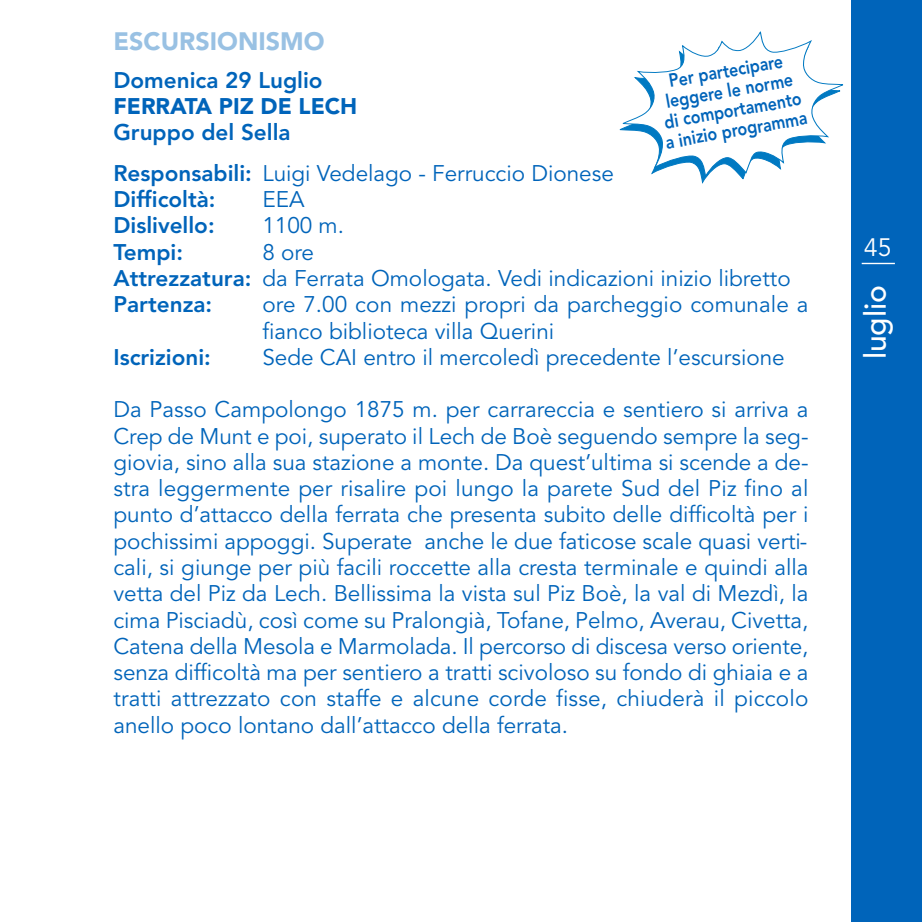
<style>
.page{position:relative;width:922px;height:922px;background:#fff}
.page>*{position:absolute;margin:0;border:0;box-sizing:border-box;transform-origin:0 0}
.t1{font:500 30px "Avenir";color:#fff}
.t2{font:900 25px "Avenir";color:#99c1e3}
.t3{font:25px "Avenir";color:#fff}
.t4{font:22.5px/26.2px "Avenir";color:#0064ba}
.t5{font:800 22.5px "Avenir";color:#0064ba}
.t6{font:900 22.5px "Avenir";color:#0064ba}
.t7{font:800 18.75px/20px "Avenir";color:#0064ba;text-align:center;scale:.85 1}
.s1{font-weight:800}
</style>
<div class="page">
<div style="left:850px;top:0;width:71px;height:921px;background:#0064ba"></div>
<hr style="left:861px;top:263px;width:33px;height:1px;background:#fff">
<svg style="left:619px;top:19px;width:232px;height:174px"></svg>
<p class="t2" style="left:113px;top:31px;width:212px">ESCURSIONISMO</p>
<p class="t7" style="left:653px;top:75px;width:170px;rotate:-10deg">Per partecipare leggere le norme di comportamento a inizio programma</p>
<p class="t5" style="left:113px;top:71px;width:210px">Domenica 29 Luglio</p>
<p class="t6" style="left:113px;top:97px;width:245px">FERRATA PIZ DE LECH</p>
<p class="t4" style="left:113px;top:114px;width:502px;line-height:40.5px"><span class="s1">Gruppo del Sella<br>Responsabili:</span> Luigi Vedelago - Ferruccio Dionese</p>
<p class="t5" style="left:113px;top:190px;width:104px">Difficoltà:</p>
<p class="t4" style="left:262px;top:188px;width:44px">EEA</p>
<p class="t5" style="left:113px;top:216px;width:103px">Dislivello:</p>
<p class="t4" style="left:262px;top:214px;width:83px">1100 m.</p>
<p class="t5" style="left:113px;top:243px;width:71px">Tempi:</p>
<p class="t4" style="left:113px;top:240px;width:678px;text-indent:149px">8 ore<br><span class="s1">Attrezzatura:</span> da Ferrata Omologata. Vedi indicazioni inizio libretto<br><span class="s1">Partenza:</span></p>
<p class="t4" style="left:262px;top:293px;width:547px">ore 7.00 con mezzi propri da parcheggio comunale a fianco biblioteca villa Querini</p>
<p class="t5" style="left:113px;top:348px;width:99px">Iscrizioni:</p>
<p class="t4" style="left:262px;top:345px;width:523px">Sede CAI entro il mercoledì precedente l’escursione</p>
<p class="t4" style="left:113px;top:398px;width:696px;text-align:justify">Da Passo Campolongo 1875 m. per carrareccia e sentiero si arriva a Crep de Munt e poi, superato il Lech de Boè seguendo sempre la seg&shy;giovia, sino alla sua stazione a monte. Da quest’ultima si scende a de&shy;stra leggermente per risalire poi lungo la parete Sud del Piz fino al punto d’attacco della ferrata che presenta subito delle difficoltà per i pochissimi appoggi. Superate anche le due faticose scale quasi verti&shy;cali, si giunge per più facili roccette alla cresta terminale e quindi alla vetta del Piz da Lech. Bellissima la vista sul Piz Boè, la val di Mezdì, la cima Pisciadù, così come su Pralongià, Tofane, Pelmo, Averau, Civetta, Catena della Mesola e Marmolada. Il percorso di discesa verso oriente, senza difficoltà ma per sentiero a tratti scivoloso su fondo di ghiaia e a tratti attrezzato con staffe e alcune corde fisse, chiuderà il piccolo anello poco lontano dall’attacco della ferrata.</p>
<p class="t3" style="left:863px;top:237px;width:29px">45</p>
<h1 class="t1" style="left:862px;top:359px;width:76px;rotate:-90deg">luglio</h1>
</div>
